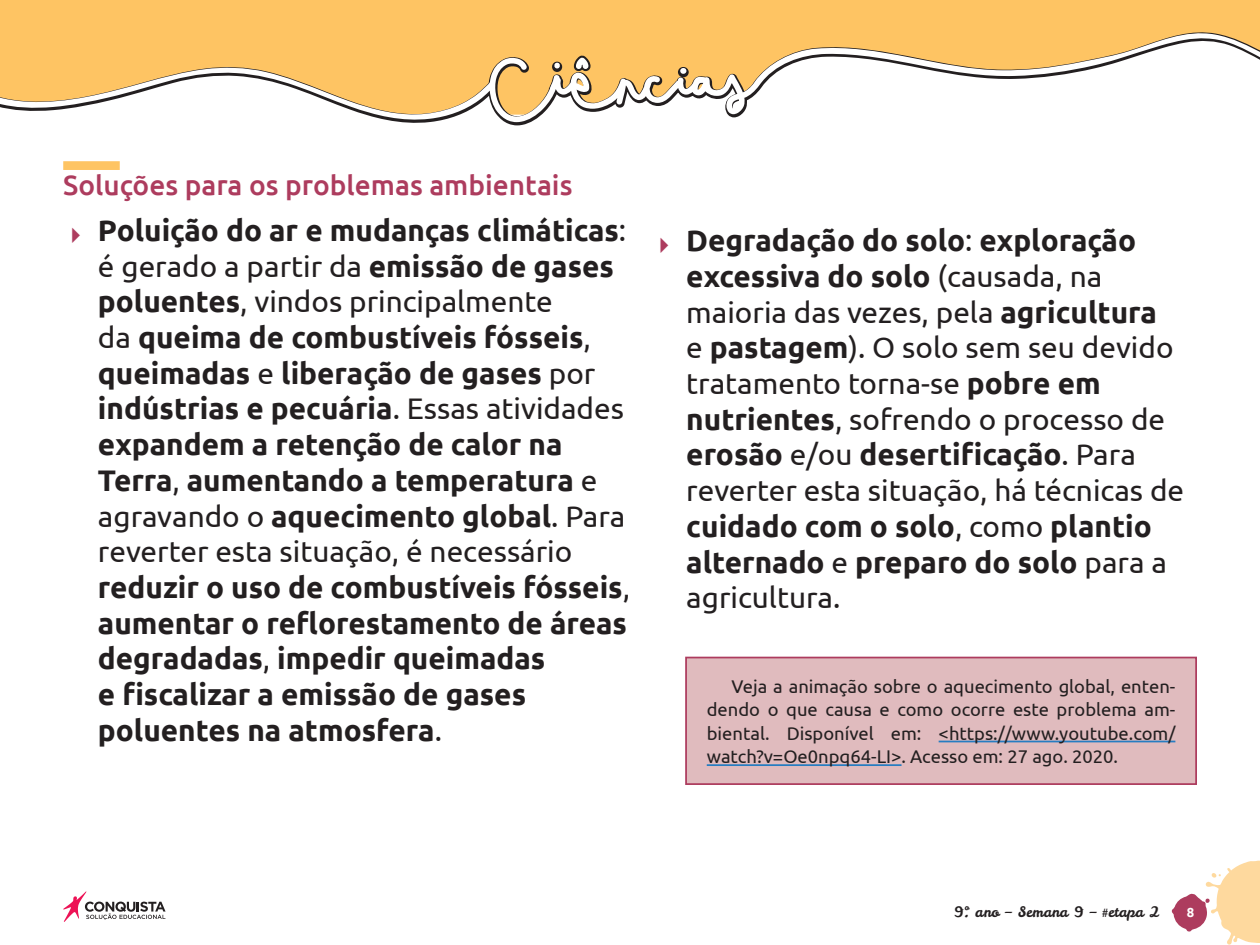
<style>
.page{position:relative;width:1260px;height:945px;background:#fff}
.page>*{position:absolute;margin:0;border:0;box-sizing:border-box;transform-origin:0 0}
.t1{font:700 29.75px/35.7px "Ubuntu";color:#231f20}
.t2{font:29.75px/35.7px "Ubuntu";color:#231f20}
._03_Peso_3{font:500 28px "Ubuntu";color:#ad3c5e}
._02_Box_-_Texto{font:18.38px/23.6px "Ubuntu";color:#231f20;text-align:justify}
.t3{font:14.35px "Leckerli One";color:#231f20}
.t4{font:700 13.12px "Ubuntu";color:#fff}
.s1{font-weight:400}
.s2{font-weight:700}
</style>
<div class="page">
<svg style="left:1172px;top:861px;width:88px;height:84px"></svg>
<svg style="left:63px;top:891px;width:103px;height:31px"></svg>
<div style="left:0;top:0;width:1260px;height:28px;background:#fec463"></div>
<svg style="left:0;top:28px;width:1260px;height:98px"></svg>
<svg style="left:0;top:29px;width:1260px;height:93px;fill:#fec463"></svg>
<svg style="left:574px;top:55px;width:18px;height:18px"></svg>
<div style="left:63px;top:161px;width:57px;height:9px;background:#fec463"></div>
<div style="left:686px;top:658px;width:510px;height:126px;background:#e0bbbe"></div>
<hr style="left:939px;top:741px;width:236px;height:1px;background:#277dc1">
<hr style="left:707px;top:764px;width:195px;height:2px;background:#277dc1">
<div style="left:685px;top:657px;width:512px;height:128px;border:2px solid #ad3c5e"></div>
<p class="_03_Peso_3" style="left:63px;top:168px;width:511px">Soluções para os problemas ambientais</p>
<p class="t1" style="left:98px;top:212px;width:534px">Poluição do ar e mudanças climáticas<span class="s1">: é gerado a partir da</span> emissão de gases poluentes<span class="s1">, vindos principalmente<br>da</span> queima de combustíveis fósseis<span class="s1">, </span>queimadas <span class="s1">e</span> liberação de gases <span class="s1">por </span>indústrias e pecuária<span class="s1">. Essas atividades </span>expandem a retenção de calor na Terra<span class="s1">,</span> aumentando a temperatura <span class="s1">e agravando o</span> aquecimento global<span class="s1">. Para reverter esta situação, é necessário </span>reduzir o uso de combustíveis fósseis<span class="s1">, </span>aumentar o reflorestamento de áreas degradadas<span class="s1">,</span> impedir queimadas<br>e fiscalizar a emissão de gases poluentes na atmosfera<span class="s1">.</span></p>
<p class="t2" style="left:686px;top:222px;width:499px"><span class="s2">Degradação do solo</span>: <span class="s2">exploração excessiva do solo</span> (causada, na maioria das vezes, pela <span class="s2">agricultura<br></span>e <span class="s2">pastagem</span>). O solo sem seu devido tratamento torna-se <span class="s2">pobre em nutrientes</span>, sofrendo o processo de <span class="s2">erosão</span> e/ou <span class="s2">desertificação</span>. Para reverter esta situação, há técnicas de <span class="s2">cuidado com o solo</span>, como <span class="s2">plantio alternado</span> e <span class="s2">preparo do solo</span> para a agricultura.</p>
<p class="_02_Box_-_Texto" style="left:707px;top:674px;width:470px;text-indent:25px">Veja a animação sobre o aquecimento global, enten&shy;dendo o que causa e como ocorre este problema am&shy;biental. Disponível em: &lt;https://www.youtube.com/ watch?v=Oe0npq64-LI&gt;. Acesso em: 27 ago. 2020.</p>
<p class="t3" style="left:954px;top:903px;width:207px">9º. ano – Semana 9 – #etapa 2</p>
<p class="t4" style="left:1187px;top:905px;width:9px">8</p>
</div>
